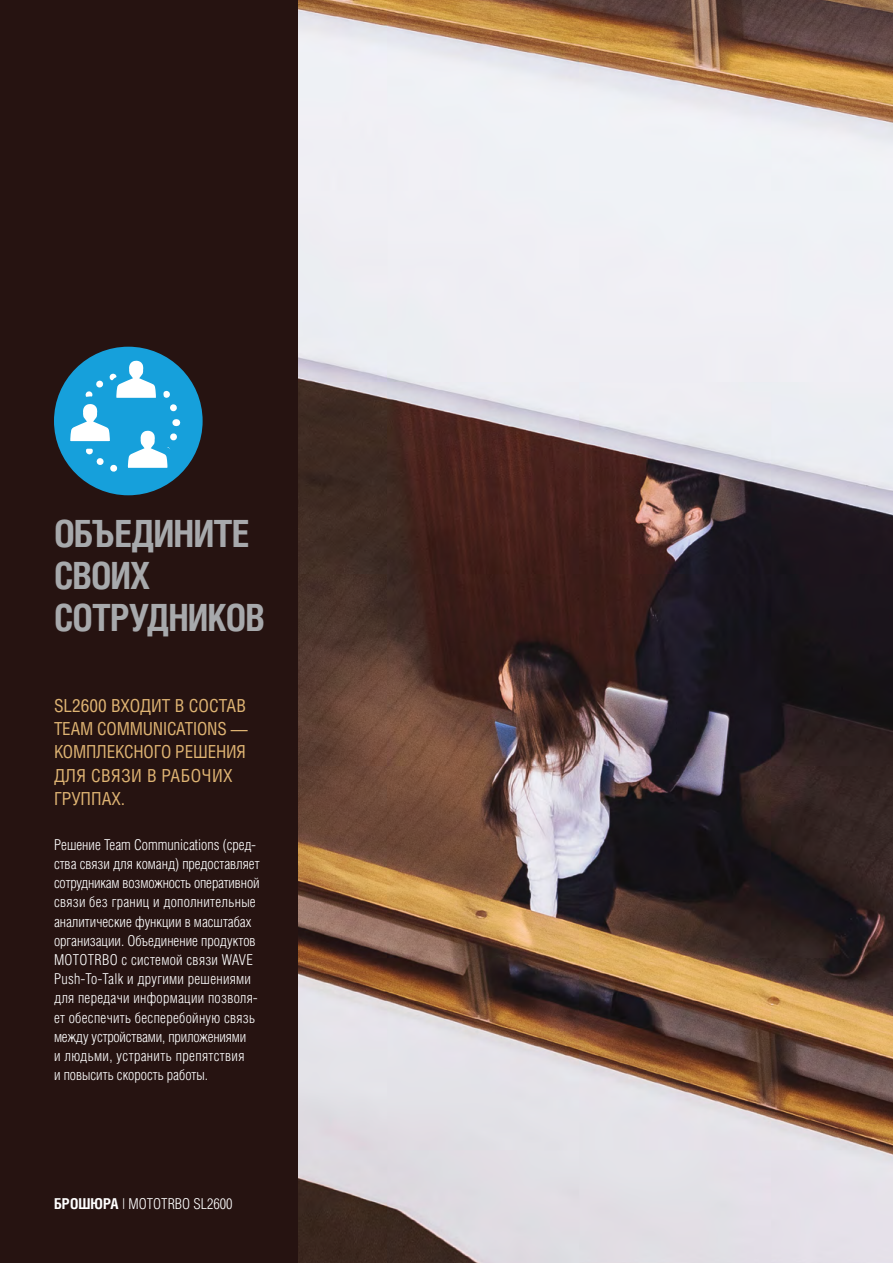
<style>
.page{position:relative;width:893px;height:1263px;background:#fff}
.page>*{position:absolute;margin:0;border:0;box-sizing:border-box;transform-origin:0 0}
.t1{font:700 37.5px/42px "Helios Cond C";letter-spacing:-.025em;color:#a7a9ac}
.t2{font:18px/23.2px "Helios Cond C";letter-spacing:-.01em;color:#dfb473}
.t3{font:15px/19.2px "Helios Cond Light C";color:#fff}
.s1{font-family:"Helios Cond C";font-weight:700}
</style>
<div class="page">
<img style="left:297px;top:0;width:596px;height:1263px">
<div style="left:0;top:0;width:297px;height:1263px;background:#261311"></div>
<div style="left:54px;top:347px;width:149px;height:148px;background:#16a0db;border-radius:50%"></div>
<svg style="left:59px;top:346px;width:124px;height:150px"></svg>
<p class="t1" style="left:54px;top:512px;width:212px">ОБЪЕДИНИТЕ<br>СВОИХ<br>СОТРУДНИКОВ</p>
<p class="t2" style="left:54px;top:693px;width:195px">SL2600 ВХОДИТ В СОСТАВ<br>TEAM COMMUNICATIONS —<br>КОМПЛЕКСНОГО РЕШЕНИЯ<br>ДЛЯ СВЯЗИ В РАБОЧИХ<br>ГРУППАХ.</p>
<p class="t3" style="left:54px;top:835px;width:207px">Решение Team Communications (сред&shy;ства связи для команд) предоставляет сотрудникам возможность оперативной связи без границ и дополнительные аналитические функции в масштабах организации. Объединение продуктов MOTOTRBO с системой связи WAVE Push-To-Talk и другими решениями для передачи информации позволя&shy;ет обеспечить бесперебойную связь между устройствами, приложениями<br>и людьми, устранить препятствия<br>и повысить скорость работы.</p>
<p class="t3" style="left:54px;top:1194px;width:180px"><span class="s1">БРОШЮРА</span> | MOTOTRBO SL2600</p>
</div>
